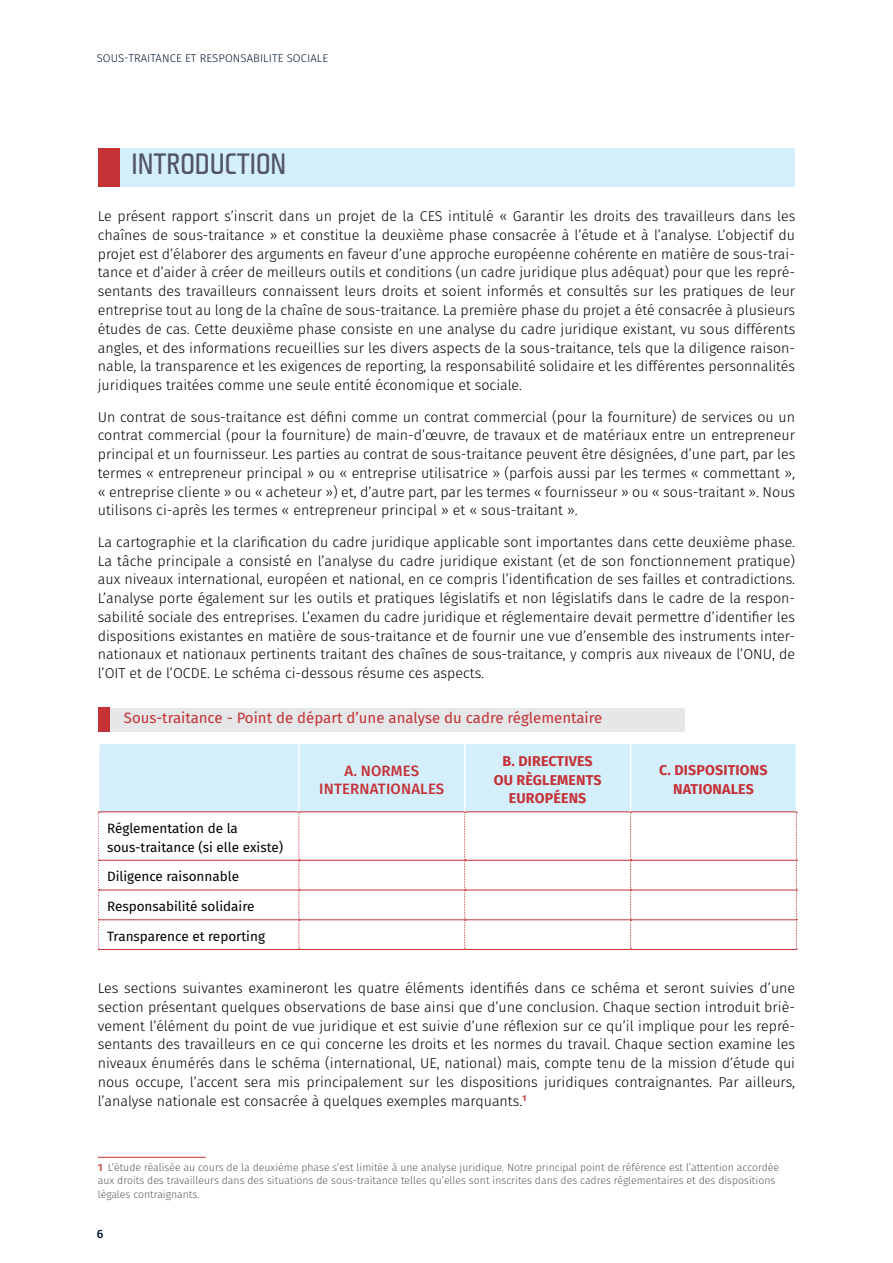
<style>
.page{position:relative;width:893px;height:1263px;background:#fff}
.page>*{position:absolute;margin:0;border:0;box-sizing:border-box;transform-origin:0 0}
.t1{font:28.5px "Fishmonger CR";color:#515567}
.t2{font:15px "Fira Sans";color:#c43236}
.t3{font:500 15px/18.8px "Fira Sans";letter-spacing:.01em;color:#c43236;text-align:center}
.t4{font:300 14.25px/18.8px "Fira Sans";color:#000;text-align:justify}
.t5{font:700 14.25px/18.8px "Fira Sans";letter-spacing:.01em;color:#c43236;text-align:center}
.t6{font:13.5px/18.8px "Fira Sans";color:#000}
.t7{font:500 12px "Fira Sans";color:#00172e}
.t8{font:300 11.25px "Fira Sans";letter-spacing:.01em;color:#00172e}
.t9{font:300 10.5px/13.5px "Fira Sans";color:#58595b}
.s1{font-weight:700;color:#cd5d52}
</style>
<div class="page">
<div style="left:119px;top:148px;width:675px;height:39px;background:#d4effc"></div>
<div style="left:98px;top:148px;width:21px;height:39px;background:#c43236"></div>
<hr style="left:98px;top:1157px;width:108px;height:1px;background:#c43236">
<div style="left:100px;top:744px;width:696px;height:67px;background:#d4effc"></div>
<svg style="left:298px;top:812px;width:2px;height:137px"></svg>
<svg style="left:464px;top:812px;width:2px;height:137px"></svg>
<svg style="left:630px;top:812px;width:2px;height:137px"></svg>
<svg style="left:796px;top:812px;width:1px;height:137px"></svg>
<hr style="left:98px;top:811px;width:201px;height:1px;background:#c43236">
<hr style="left:299px;top:811px;width:166px;height:1px;background:#c43236">
<hr style="left:465px;top:811px;width:166px;height:1px;background:#c43236">
<hr style="left:631px;top:811px;width:166px;height:1px;background:#c43236">
<hr style="left:99px;top:860px;width:200px;height:1px;background:#c43236">
<hr style="left:299px;top:860px;width:166px;height:1px;background:#c43236">
<hr style="left:465px;top:860px;width:166px;height:1px;background:#c43236">
<hr style="left:631px;top:860px;width:165px;height:1px;background:#c43236">
<hr style="left:99px;top:890px;width:200px;height:1px;background:#c43236">
<hr style="left:299px;top:890px;width:166px;height:1px;background:#c43236">
<hr style="left:465px;top:890px;width:166px;height:1px;background:#c43236">
<hr style="left:631px;top:890px;width:165px;height:1px;background:#c43236">
<hr style="left:99px;top:919px;width:200px;height:1px;background:#c43236">
<hr style="left:299px;top:919px;width:166px;height:1px;background:#c43236">
<hr style="left:465px;top:919px;width:166px;height:1px;background:#c43236">
<hr style="left:631px;top:919px;width:165px;height:1px;background:#c43236">
<hr style="left:98px;top:949px;width:201px;height:1px;background:#c43236">
<hr style="left:299px;top:949px;width:166px;height:1px;background:#c43236">
<hr style="left:465px;top:949px;width:166px;height:1px;background:#c43236">
<hr style="left:631px;top:949px;width:166px;height:1px;background:#c43236">
<svg style="left:98px;top:745px;width:2px;height:204px"></svg>
<hr style="left:298px;top:744px;width:2px;height:67px;background:#fff">
<hr style="left:464px;top:744px;width:1px;height:67px;background:#fff">
<hr style="left:630px;top:744px;width:1px;height:67px;background:#fff">
<div style="left:110px;top:708px;width:575px;height:24px;background:#e6e7e8"></div>
<div style="left:99px;top:707px;width:11px;height:25px;background:#c43236"></div>
<p class="t8" style="left:97px;top:50px;width:233px">SOUS-TRAITANCE ET RESPONSABILITE SOCIALE</p>
<h1 class="t1" style="left:132px;top:148px;width:156px">INTRODUCTION</h1>
<p class="t4" style="left:98px;top:207px;width:699px">Le présent rapport s’inscrit dans un projet de la CES intitulé « Garantir les droits des travailleurs dans les chaînes de sous-traitance » et constitue la deuxième phase consacrée à l’étude et à l’analyse. L’objectif du projet est d’élaborer des arguments en faveur d’une approche européenne cohérente en matière de sous-trai&shy;tance et d’aider à créer de meilleurs outils et conditions (un cadre juridique plus adéquat) pour que les repré&shy;sentants des travailleurs connaissent leurs droits et soient informés et consultés sur les pratiques de leur entreprise tout au long de la chaîne de sous-traitance. La première phase du projet a été consacrée à plusieurs études de cas. Cette deuxième phase consiste en une analyse du cadre juridique existant, vu sous différents angles, et des informations recueillies sur les divers aspects de la sous-traitance, tels que la diligence raison&shy;nable, la transparence et les exigences de reporting, la responsabilité solidaire et les différentes personnalités juridiques traitées comme une seule entité économique et sociale.</p>
<p class="t4" style="left:98px;top:407px;width:699px">Un contrat de sous-traitance est défini comme un contrat commercial (pour la fourniture) de services ou un contrat commercial (pour la fourniture) de main-d’œuvre, de travaux et de matériaux entre un entrepreneur principal et un fournisseur. Les parties au contrat de sous-traitance peuvent être désignées, d’une part, par les termes « entrepreneur principal » ou « entreprise utilisatrice » (parfois aussi par les termes « commettant », « entreprise cliente » ou « acheteur ») et, d’autre part, par les termes « fournisseur » ou « sous-traitant ». Nous utilisons ci-après les termes « entrepreneur principal » et « sous-traitant ».</p>
<p class="t4" style="left:98px;top:532px;width:699px">La cartographie et la clarification du cadre juridique applicable sont importantes dans cette deuxième phase.<br>La tâche principale a consisté en l’analyse du cadre juridique existant (et de son fonctionnement pratique) aux niveaux international, européen et national, en ce compris l’identification de ses failles et contradictions.<br>L’analyse porte également sur les outils et pratiques législatifs et non législatifs dans le cadre de la respon&shy;sabilité sociale des entreprises. L’examen du cadre juridique et réglementaire devait permettre d’identifier les dispositions existantes en matière de sous-traitance et de fournir une vue d’ensemble des instruments inter&shy;nationaux et nationaux pertinents traitant des chaînes de sous-traitance, y compris aux niveaux de l’ONU, de l’OIT et de l’OCDE. Le schéma ci-dessous résume ces aspects.</p>
<p class="t2" style="left:124px;top:706px;width:480px">Sous-traitance - Point de départ d’une analyse du cadre réglementaire</p>
<p class="t6" style="left:107px;top:818px;width:177px">Réglementation de la sous-traitance (si elle existe)</p>
<p class="t6" style="left:107px;top:867px;width:133px">Diligence raisonnable</p>
<p class="t6" style="left:107px;top:897px;width:149px">Responsabilité solidaire</p>
<p class="t6" style="left:107px;top:926px;width:159px">Transparence et reporting</p>
<p class="t3" style="left:319px;top:760px;width:127px">A. NORMES<br>INTERNATIONALES</p>
<p class="t5" style="left:494px;top:750px;width:109px">B. DIRECTIVES<br>OU RÈGLEMENTS<br>EUROPÉENS</p>
<p class="t5" style="left:659px;top:760px;width:110px">C. DISPOSITIONS<br>NATIONALES</p>
<p class="t4" style="left:98px;top:979px;width:699px">Les sections suivantes examineront les quatre éléments identifiés dans ce schéma et seront suivies d’une section présentant quelques observations de base ainsi que d’une conclusion. Chaque section introduit briè&shy;vement l’élément du point de vue juridique et est suivie d’une réflexion sur ce qu’il implique pour les repré&shy;sentants des travailleurs en ce qui concerne les droits et les normes du travail. Chaque section examine les niveaux énumérés dans le schéma (international, UE, national) mais, compte tenu de la mission d’étude qui nous occupe, l’accent sera mis principalement sur les dispositions juridiques contraignantes. Par ailleurs, l’analyse nationale est consacrée à quelques exemples marquants.<sup>1</sup></p>
<p class="t9" style="left:98px;top:1160px;width:683px"><span class="s1">1</span> L’étude réalisée au cours de la deuxième phase s’est limitée à une analyse juridique. Notre principal point de référence est l’attention accordée aux droits des travailleurs dans des situations de sous-traitance telles qu’elles sont inscrites dans des cadres réglementaires et des dispositions légales contraignants.</p>
<p class="t7" style="left:97px;top:1224px;width:8px">6</p>
</div>
